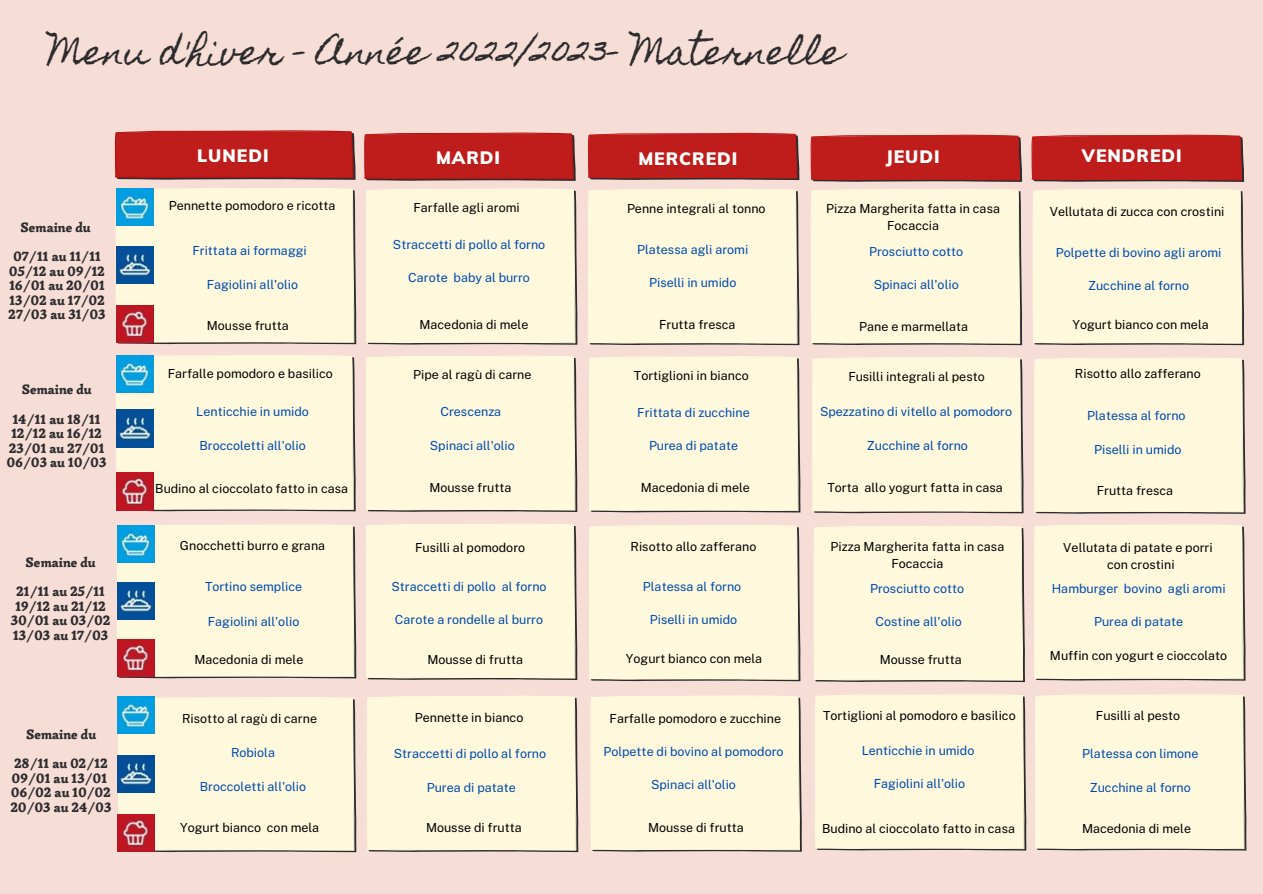
<style>
.page{position:relative;width:1263px;height:894px;background:#fff}
.page>*{position:absolute;margin:0;border:0;box-sizing:border-box;transform-origin:0 0}
.t1{font:33.9px "Homemade Apple";color:#2c2c2e}
.t2{font:900 17.55px "Muli";letter-spacing:.055em;color:#fff}
.t3{font:900 13.65px/14.5px "Simonetta";color:#2c2c2e;text-align:center}
.t4{font:12.45px/17.1px "Public Sans";color:#000;text-align:center}
.t5{font:12.45px "Public Sans";color:#004aad}
</style>
<div class="page">
<div style="left:0;top:0;width:1263px;height:893px;background:#f6ddd6"></div>
<svg style="left:115px;top:130px;width:241px;height:50px;background:#bb2322"></svg>
<svg style="left:588px;top:133px;width:211px;height:47px;background:#ba2020"></svg>
<svg style="left:811px;top:135px;width:211px;height:47px;background:#ba2020"></svg>
<svg style="left:1031px;top:135px;width:213px;height:47px;background:#ba2020"></svg>
<div style="left:116px;top:188px;width:240px;height:156px;background:#fef9dd"></div>
<img style="left:116px;top:189px;width:37px;height:37px">
<img style="left:116px;top:246px;width:37px;height:37px">
<img style="left:116px;top:305px;width:37px;height:37px">
<div style="left:116px;top:355px;width:240px;height:156px;background:#fef9dd"></div>
<img style="left:117px;top:355px;width:37px;height:37px">
<img style="left:117px;top:410px;width:37px;height:37px">
<img style="left:117px;top:473px;width:37px;height:37px">
<div style="left:366px;top:188px;width:211px;height:156px;background:#fef9dd"></div>
<div style="left:117px;top:524px;width:239px;height:154px;background:#fef9dd"></div>
<img style="left:117px;top:525px;width:37px;height:37px">
<img style="left:117px;top:582px;width:37px;height:37px">
<img style="left:117px;top:639px;width:37px;height:37px">
<div style="left:118px;top:697px;width:238px;height:155px;background:#fef9dd"></div>
<img style="left:118px;top:696px;width:37px;height:37px">
<img style="left:118px;top:755px;width:37px;height:37px">
<img style="left:118px;top:814px;width:37px;height:37px">
<svg style="left:364px;top:132px;width:212px;height:49px;background:#bb2323"></svg>
<div style="left:588px;top:189px;width:211px;height:156px;background:#fef9dd"></div>
<div style="left:811px;top:189px;width:211px;height:156px;background:#fef9dd"></div>
<div style="left:1033px;top:189px;width:211px;height:156px;background:#fef9dd"></div>
<div style="left:366px;top:355px;width:211px;height:157px;background:#fef9dd"></div>
<div style="left:366px;top:523px;width:211px;height:156px;background:#fef9dd"></div>
<div style="left:367px;top:696px;width:211px;height:155px;background:#fef9dd"></div>
<div style="left:589px;top:356px;width:211px;height:156px;background:#fef9dd"></div>
<div style="left:589px;top:525px;width:211px;height:156px;background:#fef9dd"></div>
<div style="left:590px;top:695px;width:212px;height:156px;background:#fef9dd"></div>
<div style="left:812px;top:357px;width:211px;height:156px;background:#fef9dd"></div>
<div style="left:813px;top:526px;width:212px;height:156px;background:#fef9dd"></div>
<div style="left:815px;top:694px;width:211px;height:156px;background:#fef9dd"></div>
<div style="left:1034px;top:357px;width:211px;height:156px;background:#fef9dd"></div>
<div style="left:1034px;top:524px;width:211px;height:156px;background:#fef9dd"></div>
<div style="left:1035px;top:694px;width:211px;height:156px;background:#fef9dd"></div>
<h1 class="t1" style="left:48px;top:33px;width:796px">Menu d'hiver - Année 2022/2023- Maternelle</h1>
<p class="t3" style="left:13px;top:212px;width:89px;line-height:29.2px">Semaine du<br>07/11 au 11/11</p>
<p class="t3" style="left:9px;top:264px;width:99px;text-align:justify">05/12 au 09/12<br>16/01 au 20/01<br>13/02 au 17/02<br>27/03 au 31/03</p>
<p class="t3" style="left:13px;top:375px;width:89px;line-height:29.2px">Semaine du<br>14/11 au 18/11</p>
<p class="t3" style="left:7px;top:426px;width:101px">12/12 au 16/12<br>23/01 au 27/01<br>06/03 au 10/03</p>
<p class="t3" style="left:16px;top:547px;width:90px;line-height:29.2px">Semaine du<br>21/11 au 25/11</p>
<p class="t3" style="left:11px;top:598px;width:101px">19/12 au 21/12<br>30/01 au 03/02<br>13/03 au 17/03</p>
<p class="t3" style="left:14px;top:719px;width:95px;line-height:29.2px">Semaine du<br>28/11 au 02/12</p>
<p class="t3" style="left:11px;top:770px;width:102px;text-align:left">09/01 au 13/01<br>06/02 au 10/02<br>20/03 au 24/03</p>
<h2 class="t2" style="left:197px;top:144px;width:73px">LUNEDI</h2>
<h2 class="t2" style="left:638px;top:147px;width:101px">MERCREDI</h2>
<h2 class="t2" style="left:886px;top:145px;width:55px">JEUDI</h2>
<h2 class="t2" style="left:1082px;top:144px;width:101px">VENDREDI</h2>
<p class="t4" style="left:169px;top:197px;width:168px">Pennette pomodoro e ricotta</p>
<p class="t5" style="left:192px;top:243px;width:116px">Frittata ai formaggi</p>
<p class="t5" style="left:207px;top:277px;width:93px">Fagiolini all'olio</p>
<p class="t4" style="left:207px;top:316px;width:84px">Mousse frutta</p>
<p class="t4" style="left:168px;top:365px;width:167px">Farfalle pomodoro e basilico</p>
<p class="t5" style="left:196px;top:404px;width:114px">Lenticchie in umido</p>
<p class="t5" style="left:199px;top:438px;width:108px">Broccoletti all'olio</p>
<p class="t4" style="left:155px;top:480px;width:194px">Budino al cioccolato fatto in casa</p>
<h2 class="t2" style="left:436px;top:146px;width:66px">MARDI</h2>
<p class="t4" style="left:413px;top:199px;width:108px">Farfalle agli aromi</p>
<p class="t5" style="left:393px;top:237px;width:154px">Straccetti di pollo al forno</p>
<p class="t5" style="left:408px;top:270px;width:123px">Carote baby al burro</p>
<p class="t4" style="left:419px;top:315px;width:110px">Macedonia di mele</p>
<p class="t4" style="left:627px;top:200px;width:140px">Penne integrali al tonno</p>
<p class="t5" style="left:637px;top:242px;width:113px">Platessa agli aromi</p>
<p class="t5" style="left:649px;top:275px;width:89px">Piselli in umido</p>
<p class="t4" style="left:659px;top:316px;width:78px">Frutta fresca</p>
<p class="t4" style="left:826px;top:200px;width:175px">Pizza Margherita fatta in casa<br>Focaccia</p>
<p class="t5" style="left:869px;top:244px;width:96px">Prosciutto cotto</p>
<p class="t5" style="left:874px;top:277px;width:86px">Spinaci all'olio</p>
<p class="t4" style="left:1050px;top:203px;width:176px">Vellutata di zucca con crostini</p>
<p class="t5" style="left:1056px;top:245px;width:167px">Polpette di bovino agli aromi</p>
<p class="t5" style="left:1088px;top:278px;width:103px">Zucchine al forno</p>
<p class="t4" style="left:1072px;top:316px;width:138px">Yogurt bianco con mela</p>
<p class="t4" style="left:859px;top:317px;width:111px">Pane e marmellata</p>
<p class="t4" style="left:1075px;top:364px;width:127px">Risotto allo zafferano</p>
<p class="t5" style="left:1087px;top:408px;width:100px">Platessa al forno</p>
<p class="t5" style="left:1094px;top:442px;width:89px">Piselli in umido</p>
<p class="t4" style="left:413px;top:366px;width:120px">Pipe al ragù di carne</p>
<p class="t5" style="left:440px;top:404px;width:62px">Crescenza</p>
<p class="t5" style="left:430px;top:437px;width:86px">Spinaci all'olio</p>
<p class="t4" style="left:429px;top:478px;width:84px">Mousse frutta</p>
<p class="t4" style="left:634px;top:367px;width:116px">Tortiglioni in bianco</p>
<p class="t5" style="left:637px;top:404px;width:114px">Frittata di zucchine</p>
<p class="t5" style="left:649px;top:438px;width:91px">Purea di patate</p>
<p class="t4" style="left:641px;top:478px;width:110px">Macedonia di mele</p>
<p class="t4" style="left:848px;top:367px;width:138px">Fusilli integrali al pesto</p>
<p class="t5" style="left:820px;top:404px;width:194px">Spezzatino di vitello al pomodoro</p>
<p class="t5" style="left:867px;top:437px;width:103px">Zucchine al forno</p>
<p class="t4" style="left:827px;top:478px;width:177px">Torta allo yogurt fatta in casa</p>
<p class="t4" style="left:1097px;top:481px;width:78px">Frutta fresca</p>
<p class="t4" style="left:180px;top:537px;width:147px">Gnocchetti burro e grana</p>
<p class="t5" style="left:205px;top:579px;width:99px">Tortino semplice</p>
<p class="t5" style="left:208px;top:613px;width:93px">Fagiolini all'olio</p>
<p class="t4" style="left:194px;top:650px;width:110px">Macedonia di mele</p>
<p class="t4" style="left:182px;top:709px;width:136px">Risotto al ragù di carne</p>
<p class="t5" style="left:231px;top:745px;width:45px">Robiola</p>
<p class="t5" style="left:200px;top:779px;width:108px">Broccoletti all'olio</p>
<p class="t4" style="left:180px;top:818px;width:141px">Yogurt bianco con mela</p>
<p class="t4" style="left:415px;top:538px;width:112px">Fusilli al pomodoro</p>
<p class="t5" style="left:391px;top:578px;width:157px">Straccetti di pollo al forno</p>
<p class="t5" style="left:395px;top:612px;width:150px">Carote a rondelle al burro</p>
<p class="t4" style="left:427px;top:650px;width:97px">Mousse di frutta</p>
<p class="t4" style="left:415px;top:708px;width:110px">Pennette in bianco</p>
<p class="t5" style="left:394px;top:746px;width:154px">Straccetti di pollo al forno</p>
<p class="t5" style="left:427px;top:779px;width:91px">Purea di patate</p>
<p class="t4" style="left:426px;top:818px;width:97px">Mousse di frutta</p>
<p class="t4" style="left:631px;top:538px;width:127px">Risotto allo zafferano</p>
<p class="t5" style="left:643px;top:578px;width:100px">Platessa al forno</p>
<p class="t5" style="left:650px;top:612px;width:89px">Piselli in umido</p>
<p class="t4" style="left:830px;top:538px;width:175px">Pizza Margherita fatta in casa<br>Focaccia</p>
<p class="t5" style="left:870px;top:581px;width:96px">Prosciutto cotto</p>
<p class="t5" style="left:876px;top:614px;width:88px">Costine all'olio</p>
<p class="t4" style="left:1063px;top:538px;width:151px">Vellutata di patate e porri con crostini</p>
<p class="t5" style="left:1052px;top:581px;width:175px">Hamburger bovino agli aromi</p>
<p class="t5" style="left:1094px;top:614px;width:91px">Purea di patate</p>
<p class="t4" style="left:626px;top:649px;width:138px">Yogurt bianco con mela</p>
<p class="t4" style="left:880px;top:650px;width:84px">Mousse frutta</p>
<p class="t4" style="left:1050px;top:647px;width:179px">Muffin con yogurt e cioccolato</p>
<p class="t4" style="left:610px;top:709px;width:173px">Farfalle pomodoro e zucchine</p>
<p class="t5" style="left:603px;top:743px;width:182px">Polpette di bovino al pomodoro</p>
<p class="t5" style="left:651px;top:777px;width:86px">Spinaci all'olio</p>
<p class="t4" style="left:823px;top:706px;width:194px">Tortiglioni al pomodoro e basilico</p>
<p class="t5" style="left:862px;top:742px;width:114px">Lenticchie in umido</p>
<p class="t5" style="left:874px;top:775px;width:93px">Fagiolini all'olio</p>
<p class="t4" style="left:1096px;top:706px;width:86px">Fusilli al pesto</p>
<p class="t5" style="left:1082px;top:746px;width:118px">Platessa con limone</p>
<p class="t5" style="left:1090px;top:779px;width:103px">Zucchine al forno</p>
<p class="t4" style="left:648px;top:818px;width:97px">Mousse di frutta</p>
<p class="t4" style="left:822px;top:819px;width:194px">Budino al cioccolato fatto in casa</p>
<p class="t4" style="left:1082px;top:819px;width:110px">Macedonia di mele</p>
</div>
